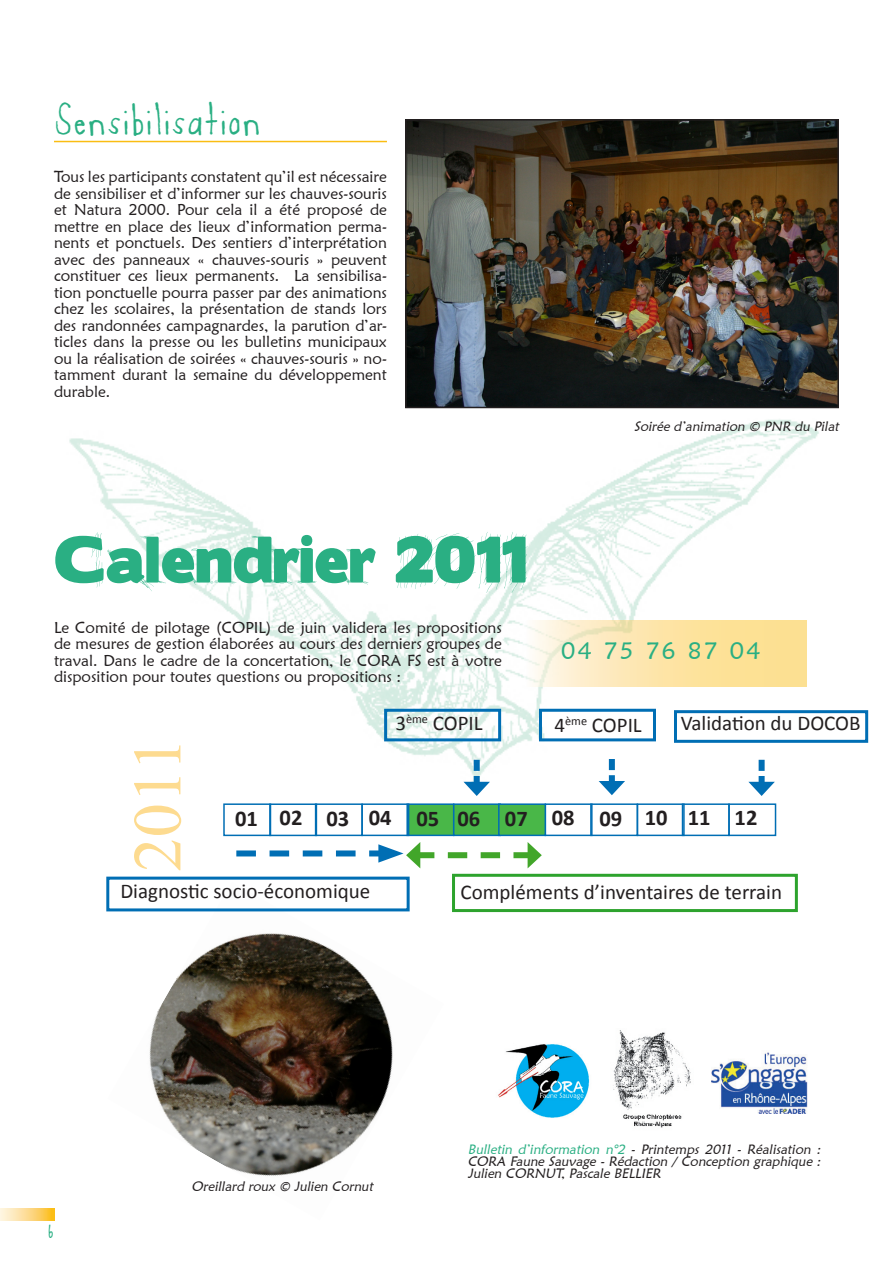
<style>
.page{position:relative;width:893px;height:1263px;background:#fff}
.page>*{position:absolute;margin:0;border:0;box-sizing:border-box;transform-origin:0 0}
.titre_encart{font:68.55px "Times New Roman";color:#fddb90}
.titre_partie{font:58.5px "Boris Black Bloxx Dirty";color:#2aaf83}
.titre_paragraphe{font:45px "Agent C";color:#2aaf83}
.texte{font:24px "Maiandra GD";letter-spacing:.1em;color:#2aaf83}
.t1{font:700 22.5px "Calibri";color:#231f20}
.t2{font:21px "Calibri";color:#231f20}
.texte-2{font:15.75px/16.5px "Maiandra GD";color:#231f20;text-align:justify}
.encart_texte{font:italic 13.5px/12px "Maiandra GD";color:#231f20;text-align:justify}
.s1{color:#2aaf83}
</style>
<div class="page">
<svg style="left:0;top:1209px;width:54px;height:11px"></svg>
<img style="left:69px;top:408px;width:770px;height:374px">
<img style="left:107px;top:911px;width:303px;height:265px">
<img style="left:613px;top:1030px;width:78px;height:98px">
<img style="left:498px;top:1044px;width:92px;height:74px">
<img style="left:711px;top:1052px;width:97px;height:61px">
<div style="left:452px;top:874px;width:346px;height:38px;border:3px solid #2da32d"></div>
<div style="left:223px;top:803px;width:48px;height:33px;border:2px solid #006eb4"></div>
<div style="left:407px;top:804px;width:47px;height:31px;background:#49b748"></div>
<div style="left:406px;top:803px;width:48px;height:33px;border:2px solid #006eb4"></div>
<div style="left:454px;top:804px;width:46px;height:31px;background:#49b748"></div>
<div style="left:453px;top:803px;width:48px;height:33px;border:2px solid #006eb4"></div>
<div style="left:315px;top:803px;width:48px;height:33px;border:2px solid #006eb4"></div>
<div style="left:361px;top:803px;width:48px;height:33px;border:2px solid #006eb4"></div>
<div style="left:545px;top:803px;width:48px;height:33px;border:2px solid #006eb4"></div>
<div style="left:590px;top:803px;width:48px;height:33px;border:2px solid #006eb4"></div>
<div style="left:682px;top:803px;width:48px;height:33px;border:2px solid #006eb4"></div>
<div style="left:728px;top:803px;width:48px;height:33px;border:2px solid #006eb4"></div>
<div style="left:637px;top:803px;width:48px;height:33px;border:2px solid #006eb4"></div>
<div style="left:499px;top:804px;width:46px;height:31px;background:#49b748"></div>
<div style="left:498px;top:803px;width:48px;height:33px;border:2px solid #006eb4"></div>
<svg style="left:463px;top:760px;width:27px;height:36px"></svg>
<svg style="left:599px;top:759px;width:26px;height:36px"></svg>
<svg style="left:236px;top:842px;width:306px;height:26px"></svg>
<div style="left:106px;top:877px;width:304px;height:34px;border:3px solid #006eb4"></div>
<div style="left:269px;top:803px;width:48px;height:33px;border:2px solid #006eb4"></div>
<div style="left:384px;top:709px;width:117px;height:32px;border:3px solid #006eb4"></div>
<div style="left:539px;top:709px;width:117px;height:32px;border:3px solid #006eb4"></div>
<hr style="left:54px;top:141px;width:333px;height:1px;background:#fabd13">
<img style="left:408px;top:122px;width:428px;height:283px">
<div style="left:405px;top:119px;width:434px;height:289px;border:2px solid #231f20"></div>
<svg style="left:524px;top:621px;width:282px;height:65px"></svg>
<div style="left:674px;top:710px;width:194px;height:33px;border:3px solid #006eb4"></div>
<svg style="left:748px;top:760px;width:27px;height:36px"></svg>
<p class="titre_paragraphe" style="left:54px;top:100px;width:209px">Sensibilisation</p>
<p class="texte-2" style="left:54px;top:168px;width:334px">Tous les participants constatent qu’il est nécessaire de sensibiliser et d’informer sur les chauves-souris et Natura 2000. Pour cela il a été proposé de mettre en place des lieux d’information perma&shy;nents et ponctuels. Des sentiers d’interprétation avec des panneaux « chauves-souris » peuvent constituer ces lieux permanents. La sensibilisa&shy;tion ponctuelle pourra passer par des animations chez les scolaires, la présentation de stands lors des randonnées campagnardes, la parution d’ar&shy;ticles dans la presse ou les bulletins municipaux ou la réalisation de soirées « chauves-souris » no&shy;tamment durant la semaine du développement durable.</p>
<p class="encart_texte" style="left:634px;top:420px;width:209px">Soirée d’animation © PNR du Pilat</p>
<p class="titre_partie" style="left:54px;top:528px;width:474px">Calendrier 2011</p>
<p class="texte-2" style="left:54px;top:619px;width:449px">Le Comité de pilotage (COPIL) de juin validera les propositions de mesures de gestion élaborées au cours des derniers groupes de traval. Dans le cadre de la concertation, le CORA FS est à votre disposition pour toutes questions ou propositions :</p>
<p class="t2" style="left:395px;top:710px;width:89px">3<sup>ème</sup> COPIL</p>
<p class="texte" style="left:561px;top:636px;width:200px">04 75 76 87 04</p>
<p class="t2" style="left:555px;top:712px;width:89px">4<sup>ème</sup> COPIL</p>
<p class="t2" style="left:681px;top:710px;width:181px">Validation du DOCOB</p>
<p class="titre_encart" style="left:111px;top:872px;width:136px;rotate:-90deg">2011</p>
<p class="t2" style="left:120px;top:878px;width:251px">Diagnostic socio-économique</p>
<p class="t1" style="left:280px;top:804px;width:24px">02</p>
<p class="t1" style="left:326px;top:805px;width:24px">03</p>
<p class="t1" style="left:369px;top:804px;width:24px">04</p>
<p class="t1" style="left:417px;top:805px;width:24px">05</p>
<p class="t1" style="left:457px;top:805px;width:24px">06</p>
<p class="t1" style="left:505px;top:805px;width:24px">07</p>
<p class="t1" style="left:552px;top:804px;width:24px">08</p>
<p class="t1" style="left:599px;top:805px;width:24px">09</p>
<p class="t1" style="left:645px;top:804px;width:24px">10</p>
<p class="t1" style="left:688px;top:804px;width:24px">11</p>
<p class="t1" style="left:735px;top:804px;width:24px">12</p>
<p class="t1" style="left:235px;top:805px;width:24px">01</p>
<p class="t2" style="left:460px;top:879px;width:323px">Compléments d’inventaires de terrain</p>
<p class="encart_texte" style="left:192px;top:1180px;width:186px">Oreillard roux © Julien Cornut</p>
<p class="encart_texte" style="left:468px;top:1143px;width:357px"><span class="s1">Bulletin d’information n°2</span> - Printemps 2011 - Réalisation :<br>CORA Faune Sauvage - Rédaction / Conception graphique :<br>Julien CORNUT, Pascale BELLIER</p>
</div>
